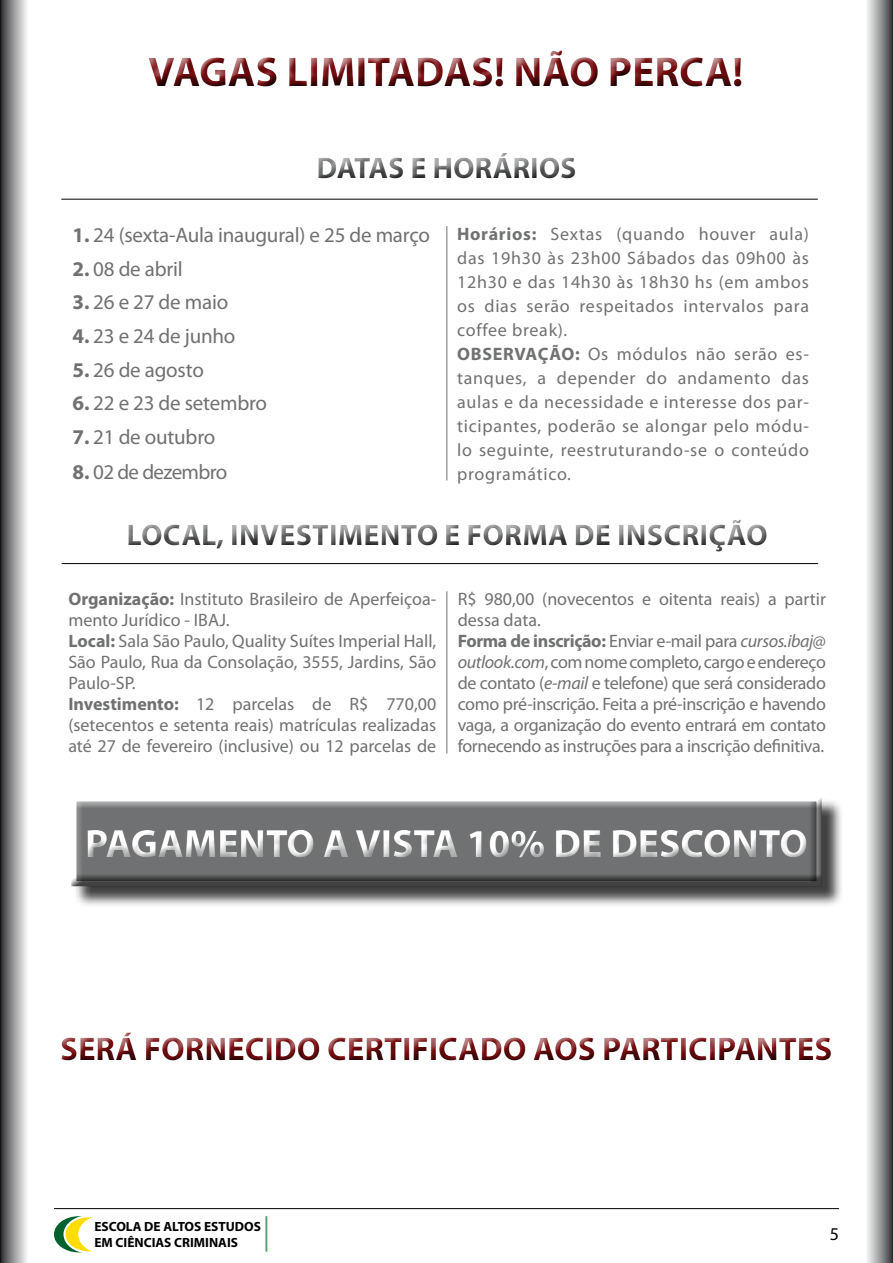
<style>
.page{position:relative;width:893px;height:1263px;background:#fff}
.page>*{position:absolute;margin:0;border:0;box-sizing:border-box;transform-origin:0 0}
.t1{font:700 42px "Myriad Pro";color:#790e11}
.t2{font:700 39.75px "Myriad Pro";color:#fff}
.t3{font:700 33px "Myriad Pro";color:#790e11}
.t4{font:700 30px "Myriad Pro";letter-spacing:.01em;color:#707172}
.t5{font:21px "Myriad Pro";letter-spacing:-.01em;color:#707172}
.t6{font:21px "Myriad Pro";letter-spacing:-.03em;color:#707172}
.t7{font:18px/24px "Myriad Pro";letter-spacing:.04em;color:#707172}
.t8{font:18px/21px "Myriad Pro";letter-spacing:-.02em;color:#707172}
.t9{font:18px/21px "Myriad Pro";color:#707172}
.t10{font:18px "Myriad Pro";color:#000}
.t11{font:700 13.35px/15.5px "Myriad Pro";color:#000}
.s1{font-weight:700}
.s2{font-style:italic}
</style>
<div class="page">
<hr style="left:54px;top:1208px;width:785px;height:1px;background:#000">
<div style="left:0;top:0;width:28px;height:1263px;background:linear-gradient(to right,#313234,#f5f7f7)"></div>
<div style="left:865px;top:0;width:28px;height:1263px;background:linear-gradient(to right,#fff,#404143)"></div>
<svg style="left:54px;top:1216px;width:50px;height:36px"></svg>
<svg style="left:65px;top:1216px;width:49px;height:36px"></svg>
<div style="left:63px;top:1215px;width:52px;height:38px;border:2px solid #fff;border-radius:50%"></div>
<div style="left:79px;top:1216px;width:50px;height:36px;background:#fff;border-radius:50%"></div>
<div style="left:78px;top:1215px;width:52px;height:38px;border:2px solid #fff;border-radius:50%"></div>
<hr style="left:267px;top:1216px;width:1px;height:35px;background:#fd0">
<hr style="left:266px;top:1216px;width:1px;height:35px;background:#00632e">
<div style="left:149px;top:43px;width:603px;height:54px;background:#000;opacity:.75"></div>
<hr style="left:446px;top:226px;width:1px;height:254px;background:#707172">
<div style="left:310px;top:150px;width:276px;height:37px;background:#000;opacity:.75"></div>
<hr style="left:61px;top:199px;width:757px;height:1px;background:#000">
<div style="left:119px;top:518px;width:659px;height:35px;background:#000;opacity:.75"></div>
<hr style="left:62px;top:563px;width:756px;height:1px;background:#000">
<hr style="left:446px;top:591px;width:1px;height:162px;background:#707172">
<div style="left:53px;top:1026px;width:789px;height:43px;background:#000;opacity:.75"></div>
<div style="left:74px;top:799px;width:769px;height:109px;background:#000;opacity:.75"></div>
<div style="left:71px;top:796px;width:751px;height:90px;background:#000;opacity:.75"></div>
<div style="left:76px;top:818px;width:738px;height:47px;background:#707172"></div>
<div style="left:77px;top:826px;width:742px;height:41px;background:#707172"></div>
<h1 class="t1" style="left:148px;top:44px;width:597px">VAGAS LIMITADAS! NÃO PERCA!</h1>
<h3 class="t4" style="left:317px;top:148px;width:261px">DATAS E HORÁRIOS</h3>
<p class="t5" style="left:73px;top:222px;width:359px"><span class="s1">1.</span> 24 (sexta-Aula inaugural) e 25 de março</p>
<p class="t5" style="left:73px;top:256px;width:112px"><span class="s1">2.</span> 08 de abril</p>
<p class="t5" style="left:73px;top:289px;width:157px"><span class="s1">3.</span> 26 e 27 de maio</p>
<p class="t5" style="left:73px;top:323px;width:164px"><span class="s1">4.</span> 23 e 24 de junho</p>
<p class="t5" style="left:73px;top:357px;width:133px"><span class="s1">5.</span> 26 de agosto</p>
<p class="t5" style="left:73px;top:390px;width:196px"><span class="s1">6.</span> 22 e 23 de setembro</p>
<p class="t5" style="left:73px;top:424px;width:144px"><span class="s1">7.</span> 21 de outubro</p>
<p class="t6" style="left:73px;top:459px;width:156px"><span class="s1">8.</span> 02 de dezembro</p>
<p class="t7" style="left:457px;top:221px;width:353px"><span class="s1">Horários:</span> Sextas (quando houver aula) das 19h30 às 23h00 Sábados das 09h00 às 12h30 e das 14h30 às 18h30 hs (em ambos os dias serão respeitados intervalos para coffee break).<br><span class="s1">OBSERVAÇÃO:</span> Os módulos não serão es&shy;tanques, a depender do andamento das aulas e da necessidade e interesse dos par&shy;ticipantes, poderão se alongar pelo módu&shy;lo seguinte, reestruturando-se o conteúdo programático.</p>
<h3 class="t4" style="left:127px;top:515px;width:643px">LOCAL, INVESTIMENTO E FORMA DE INSCRIÇÃO</h3>
<p class="t8" style="left:458px;top:588px;width:370px">R$ 980,00 (novecentos e oitenta reais) a partir dessa data.<br><span class="s1">Forma de inscrição:</span> Enviar e-mail para <span class="s2">cursos.ibaj@ outlook.com</span>, com nome completo, cargo e endereço de contato (<span class="s2">e-mail</span> e telefone) que será considerado como pré-inscrição. Feita a pré-inscrição e havendo vaga, a organização do evento entrará em contato fornecendo as instruções para a inscrição definitiva.</p>
<p class="t9" style="left:68px;top:588px;width:369px"><span class="s1">Organização:</span> Instituto Brasileiro de Aperfeiçoa&shy;mento Jurídico - IBAJ.<br><span class="s1">Local:</span> Sala São Paulo, Quality Suítes Imperial Hall, São Paulo, Rua da Consolação, 3555, Jardins, São Paulo-SP.<br><span class="s1">Investimento:</span> 12 parcelas de R$ 770,00 (setecentos e setenta reais) matrículas realizadas até 27 de fevereiro (inclusive) ou 12 parcelas de</p>
<h2 class="t2" style="left:85px;top:818px;width:724px">PAGAMENTO A VISTA 10% DE DESCONTO</h2>
<h3 class="t3" style="left:60px;top:1027px;width:774px">SERÁ FORNECIDO CERTIFICADO AOS PARTICIPANTES</h3>
<p class="t11" style="left:94px;top:1219px;width:168px">ESCOLA DE ALTOS ESTUDOS<br>EM CIÊNCIAS CRIMINAIS</p>
<p class="t10" style="left:830px;top:1223px;width:11px">5</p>
</div>
